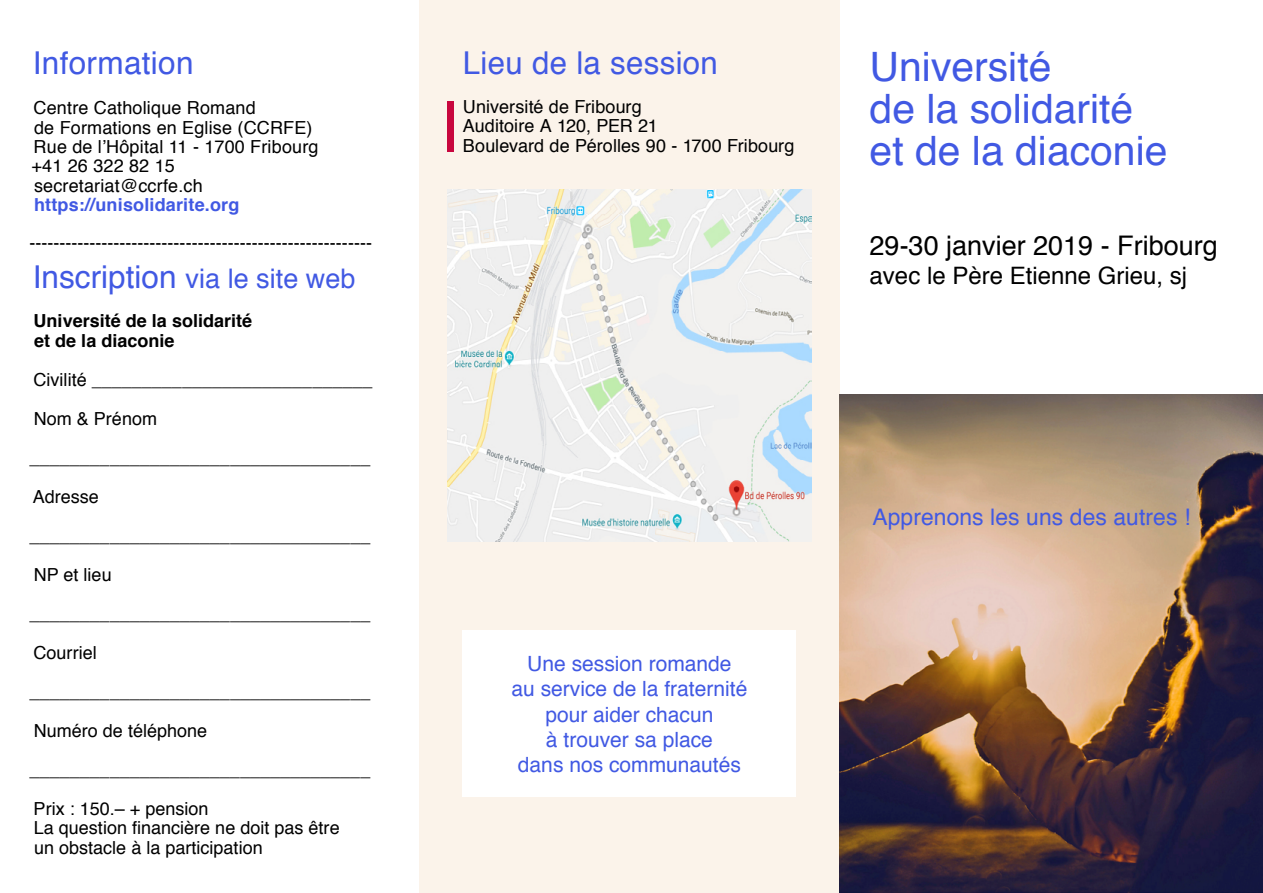
<style>
.page{position:relative;width:1263px;height:893px;background:#fff}
.page>*{position:absolute;margin:0;border:0;box-sizing:border-box;transform-origin:0 0}
.t1{font:40.5px/42px "Helvetica";color:#4159e3}
.t2{font:31.5px "Helvetica";letter-spacing:.01em;color:#4159e3}
.t3{font:27px "Helvetica";color:#000}
.t4{font:27px "Helvetica";color:#4159e3}
.t5{font:24px "Helvetica";color:#000}
.t6{font:22.8px "Helvetica";letter-spacing:.005em;color:#4159e3}
.t7{font:21px/25.2px "Helvetica";color:#4159e3;text-align:center}
.t8{font:18px/39px "Helvetica";color:#000}
.t9{font:700 18px/19.5px "Helvetica";color:#000}
.t10{font:700 18px "Helvetica";letter-spacing:.01em;color:#4159e3}
.s1{font-size:31.5px}
</style>
<div class="page">
<div style="left:419px;top:0;width:421px;height:893px;background:#fbf3ea"></div>
<img style="left:447px;top:189px;width:365px;height:353px">
<div style="left:463px;top:630px;width:333px;height:167px;background:#fff"></div>
<img style="left:840px;top:395px;width:423px;height:498px">
<div style="left:448px;top:101px;width:6px;height:51px;background:#c8063e"></div>
<h2 class="t2" style="left:33px;top:38px;width:162px">Information</h2>
<p class="t8" style="left:32px;top:98px;width:289px;line-height:19.5px">Centre Catholique Romand<br>de Formations en Eglise (CCRFE)<br>Rue de l’Hôpital 11 - 1700 Fribourg +41 26 322 82 15 secretariat@ccrfe.ch</p>
<p class="t10" style="left:34px;top:191px;width:207px">https://unisolidarite.org</p>
<p class="t8" style="left:29px;top:224px;width:344px">---------------------------------------------------------</p>
<h3 class="t4" style="left:33px;top:258px;width:324px"><span class="s1">Inscription</span> via le site web</h3>
<p class="t9" style="left:34px;top:311px;width:220px">Université de la solidarité et de la diaconie</p>
<p class="t8" style="left:29px;top:360px;width:345px">Civilité ____________________________<br>Nom &amp; Prénom __________________________________<br>Adresse __________________________________<br>NP et lieu __________________________________<br>Courriel __________________________________<br>Numéro de téléphone __________________________________<br>Prix : 150.– + pension</p>
<p class="t8" style="left:34px;top:819px;width:307px;line-height:19.5px">La question financière ne doit pas être un obstacle à la participation</p>
<h2 class="t2" style="left:463px;top:38px;width:256px">Lieu de la session</h2>
<p class="t8" style="left:463px;top:97px;width:333px;line-height:19.5px">Université de Fribourg<br>Auditoire A 120, PER 21<br>Boulevard de Pérolles 90 - 1700 Fribourg</p>
<h1 class="t1" style="left:870px;top:47px;width:299px">Université<br>de la solidarité et de la diaconie</h1>
<h3 class="t3" style="left:870px;top:225px;width:350px">29-30 janvier 2019 - Fribourg</h3>
<h3 class="t5" style="left:870px;top:257px;width:319px">avec le Père Etienne Grieu, sj</h3>
<p class="t7" style="left:512px;top:652px;width:237px">Une session romande<br>au service de la fraternité pour aider chacun<br>à trouver sa place<br>dans nos communautés</p>
<p class="t6" style="left:872px;top:500px;width:319px">Apprenons les uns des autres !</p>
</div>
